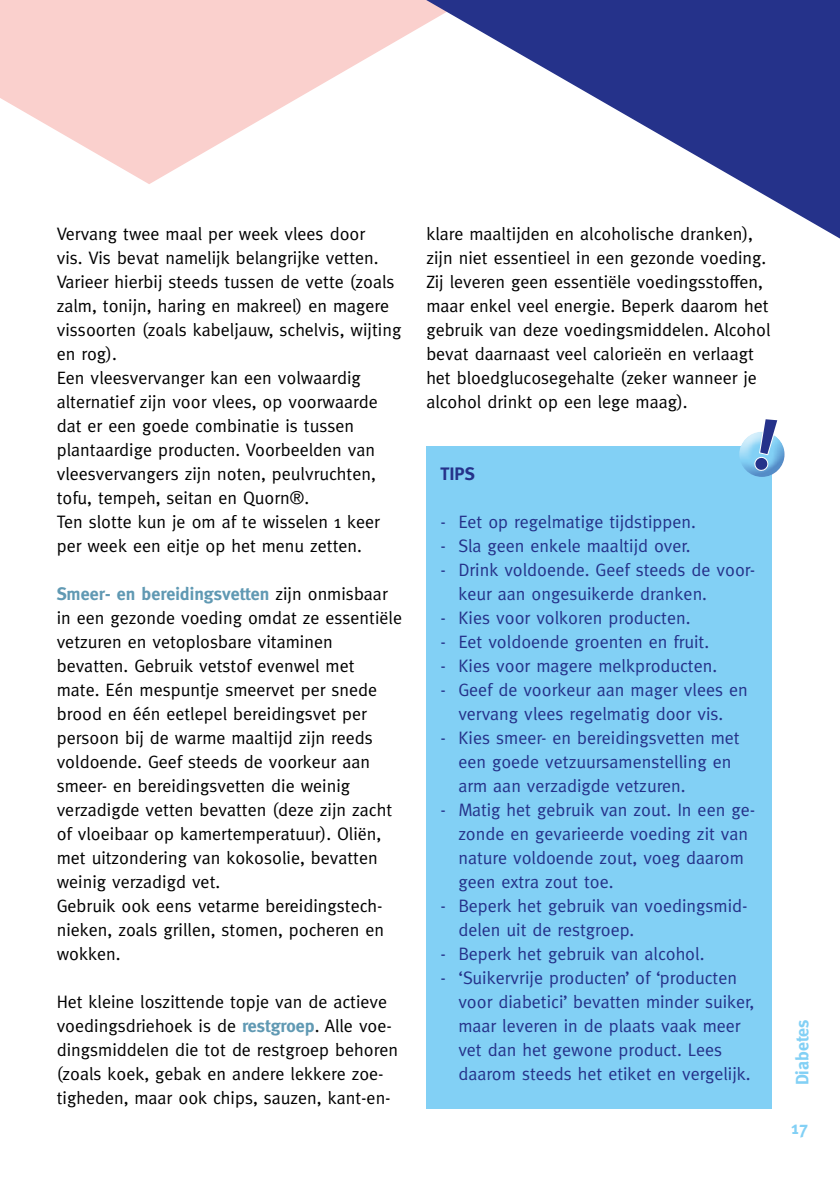
<style>
.page{position:relative;width:840px;height:1191px;background:#fff}
.page>*{position:absolute;margin:0;border:0;box-sizing:border-box;transform-origin:0 0}
.t1{font:18px/24px "Meta";color:#000}
.t2{font:18px/24px "Meta";color:#25328a}
.t3{font:700 18px "Meta";color:#82d0f5}
.t4{font:700 18px "Meta";color:#25328a}
.s1{font-weight:700;color:#6099b3}
</style>
<div class="page">
<svg style="left:0;top:0;width:396px;height:184px;fill:#fad0cd"></svg>
<svg style="left:396px;top:0;width:443px;height:238px"></svg>
<div style="left:426px;top:447px;width:345px;height:662px;background:#82d0f5"></div>
<div style="left:736px;top:437px;width:48px;height:41px;background:#25328a;opacity:.41"></div>
<svg style="left:752px;top:432px;width:27px;height:41px"></svg>
<p class="t1" style="left:57px;top:221px;width:346px">Vervang twee maal per week vlees door<br>vis. Vis bevat namelijk belangrijke vetten.<br>Varieer hierbij steeds tussen de vette (zoals zalm, tonijn, haring en makreel) en magere vissoorten (zoals kabeljauw, schelvis, wijting en rog).<br>Een vleesvervanger kan een volwaardig alternatief zijn voor vlees, op voorwaarde dat er een goede combinatie is tussen plantaardige producten. Voorbeelden van vleesvervangers zijn noten, peulvruchten, tofu, tempeh, seitan en Quorn®.<br>Ten slotte kun je om af te wisselen 1 keer per week een eitje op het menu zetten.</p>
<p class="t1" style="left:57px;top:581px;width:346px"><span class="s1">Smeer- en bereidingsvetten</span> zijn onmisbaar in een gezonde voeding omdat ze essentiële vetzuren en vetoplosbare vitaminen bevatten. Gebruik vetstof evenwel met<br>mate. Eén mespuntje smeervet per snede brood en één eetlepel bereidingsvet per persoon bij de warme maaltijd zijn reeds voldoende. Geef steeds de voorkeur aan smeer- en bereidingsvetten die weinig verzadigde vetten bevatten (deze zijn zacht of vloeibaar op kamertemperatuur). Oliën, met uitzondering van kokosolie, bevatten weinig verzadigd vet.<br>Gebruik ook eens vetarme bereidingstech&shy;nieken, zoals grillen, stomen, pocheren en wokken.</p>
<p class="t1" style="left:57px;top:989px;width:342px">Het kleine loszittende topje van de actieve voedingsdriehoek is de <span class="s1">restgroep</span>. Alle voe&shy;dingsmiddelen die tot de restgroep behoren (zoals koek, gebak en andere lekkere zoe&shy;tigheden, maar ook chips, sauzen, kant-en-</p>
<p class="t1" style="left:426px;top:222px;width:345px">klare maaltijden en alcoholische dranken), zijn niet essentieel in een gezonde voeding.<br>Zij leveren geen essentiële voedingsstoffen, maar enkel veel energie. Beperk daarom het gebruik van deze voedingsmiddelen. Alcohol bevat daarnaast veel calorieën en verlaagt het bloedglucosegehalte (zeker wanneer je alcohol drinkt op een lege maag).</p>
<p class="t4" style="left:440px;top:463px;width:36px">TIPS</p>
<p class="t2" style="left:440px;top:510px;width:257px">- Eet op regelmatige tijdstippen.</p>
<p class="t2" style="left:440px;top:534px;width:251px">- Sla geen enkele maaltijd over.</p>
<p class="t2" style="left:458px;top:558px;width:298px;text-indent:-18px">- Drink voldoende. Geef steeds de voor&shy;keur aan ongesuikerde dranken.</p>
<p class="t2" style="left:440px;top:606px;width:251px">- Kies voor volkoren producten.</p>
<p class="t2" style="left:440px;top:630px;width:270px">- Eet voldoende groenten en fruit.</p>
<p class="t2" style="left:440px;top:654px;width:278px">- Kies voor magere melkproducten.</p>
<p class="t2" style="left:440px;top:678px;width:309px;text-align:center">- Geef de voorkeur aan mager vlees en vervang vlees regelmatig door vis.</p>
<p class="t2" style="left:458px;top:725px;width:283px;text-indent:-18px">- Kies smeer- en bereidingsvetten met een goede vetzuursamenstelling en arm aan verzadigde vetzuren.</p>
<p class="t2" style="left:458px;top:797px;width:298px;text-indent:-18px">- Matig het gebruik van zout. In een ge&shy;zonde en gevarieerde voeding zit van nature voldoende zout, voeg daarom geen extra zout toe.</p>
<p class="t2" style="left:458px;top:893px;width:290px;text-indent:-18px">- Beperk het gebruik van voedingsmid&shy;delen uit de restgroep.</p>
<p class="t2" style="left:440px;top:941px;width:265px">- Beperk het gebruik van alcohol.</p>
<p class="t2" style="left:458px;top:965px;width:297px;text-indent:-18px">- ‘Suikervrije producten’ of ‘producten voor diabetici’ bevatten minder suiker, maar leveren in de plaats vaak meer vet dan het gewone product. Lees daarom steeds het etiket en vergelijk.</p>
<p class="t3" style="left:791px;top:1085px;width:68px;rotate:-90deg">Diabetes</p>
<p class="t3" style="left:790px;top:1117px;width:19px">17</p>
</div>
